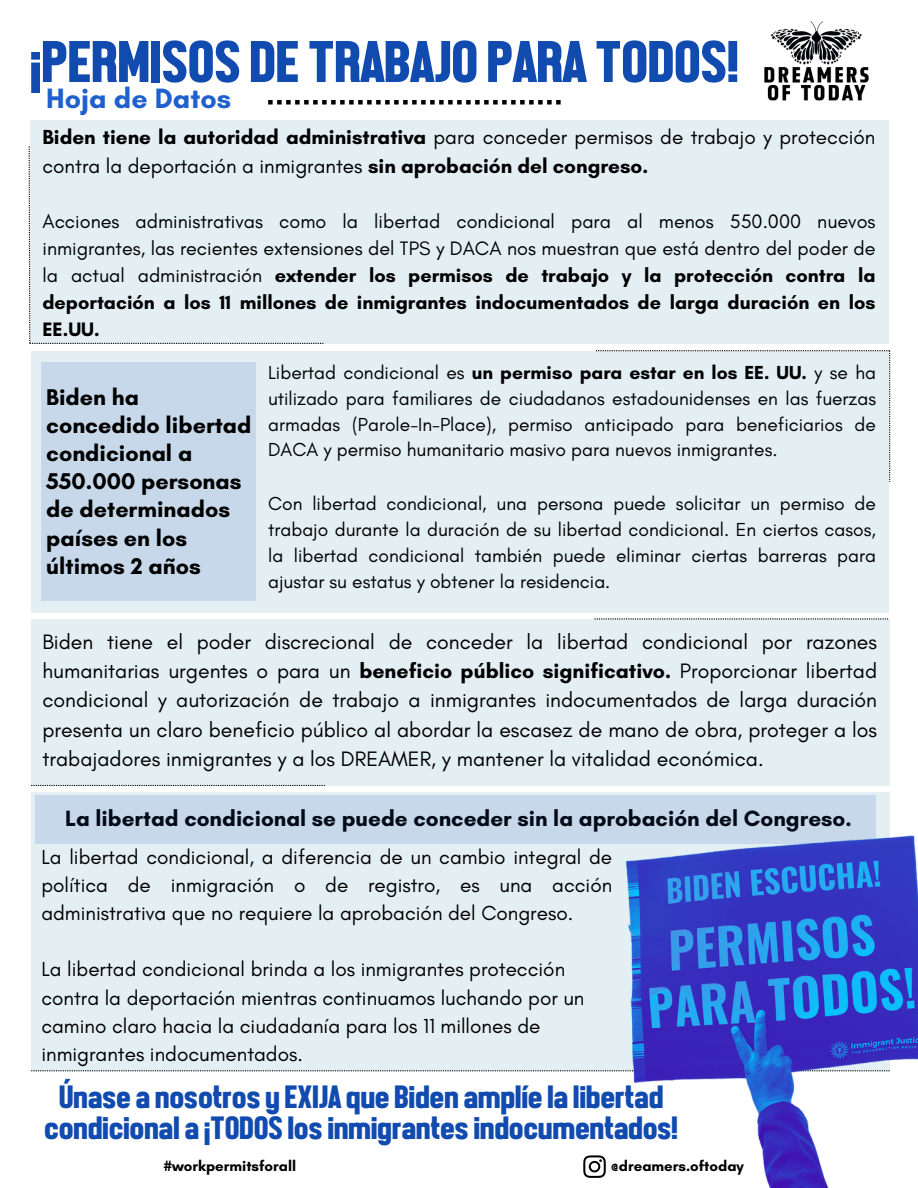
<style>
.page{position:relative;width:918px;height:1188px;background:#fff}
.page>*{position:absolute;margin:0;border:0;box-sizing:border-box;transform-origin:0 0}
.t1{font:60px "Front Page Neue";color:#114baf}
.t2{font:33px/31.5px "Front Page Neue";color:#114baf;text-align:center}
.t3{font:700 28.5px "Glacial Indifference";color:#1f60cf}
.t4{font:700 23.25px/28.2px "Glacial Indifference";color:#000}
.t5{font:700 22.5px "Glacial Indifference";color:#000}
.t6{font:21.3px/29.2px "Glacial Indifference";color:#000;text-align:justify}
.t7{font:20.7px/28.2px "Glacial Indifference";color:#000}
.t8{font:19.8px/27px "Glacial Indifference";color:#000;text-align:justify}
.t9{font:19.2px/25.8px "Glacial Indifference";color:#000;text-align:justify}
.t10{font:700 15px "Glacial Indifference";color:#000}
.s1{font-weight:700}
</style>
<div class="page">
<div style="left:30px;top:120px;width:858px;height:223px;background:#e3eff3"></div>
<div style="left:31px;top:619px;width:859px;height:167px;background:#e3eff3"></div>
<img style="left:764px;top:21px;width:105px;height:80px">
<div style="left:31px;top:351px;width:858px;height:262px;background:#e3eff3"></div>
<div style="left:31px;top:793px;width:859px;height:278px;background:#e3eff3"></div>
<div style="left:41px;top:363px;width:215px;height:238px;background:#c6d8e9"></div>
<div style="left:35px;top:795px;width:840px;height:48px;background:#c6d8e9"></div>
<svg style="left:268px;top:100px;width:293px;height:5px"></svg>
<svg style="left:29px;top:147px;width:294px;height:197px"></svg>
<svg style="left:596px;top:350px;width:294px;height:132px"></svg>
<svg style="left:31px;top:785px;width:294px;height:1px"></svg>
<svg style="left:31px;top:1070px;width:541px;height:1px"></svg>
<img style="left:572px;top:618px;width:346px;height:570px">
<svg style="left:583px;top:1155px;width:23px;height:23px"></svg>
<h1 class="t1" style="left:31px;top:32px;width:710px">¡PERMISOS DE TRABAJO PARA TODOS!</h1>
<h3 class="t3" style="left:46px;top:81px;width:186px">Hoja de Datos</h3>
<h6 class="t7" style="left:42px;top:123px;width:835px"><span class="s1">Biden tiene la autoridad administrativa</span> para conceder permisos de trabajo y protección contra la deportación a inmigrantes <span class="s1">sin aprobación del congreso.</span></h6>
<h6 class="t8" style="left:42px;top:207px;width:835px">Acciones administrativas como la libertad condicional para al menos 550.000 nuevos inmigrantes, las recientes extensiones del TPS y DACA nos muestran que está dentro del poder de la actual administración <span class="s1">extender los permisos de trabajo y la protección contra la deportación a los 11 millones de inmigrantes indocumentados de larga duración en los EE.UU.</span></h6>
<h4 class="t4" style="left:46px;top:383px;width:207px">Biden ha concedido libertad condicional a<br>550.000 personas de determinados países en los últimos 2 años</h4>
<h6 class="t9" style="left:268px;top:359px;width:609px">Libertad condicional es <span class="s1">un permiso para estar en los EE. UU.</span> y se ha utilizado para familiares de ciudadanos estadounidenses en las fuerzas armadas (Parole-In-Place), permiso anticipado para beneficiarios de DACA y permiso humanitario masivo para nuevos inmigrantes.</h6>
<h6 class="t9" style="left:268px;top:491px;width:609px">Con libertad condicional, una persona puede solicitar un permiso de trabajo durante la duración de su libertad condicional. En ciertos casos, la libertad condicional también puede eliminar ciertas barreras para ajustar su estatus y obtener la residencia.</h6>
<h4 class="t6" style="left:42px;top:627px;width:836px">Biden tiene el poder discrecional de conceder la libertad condicional por razones humanitarias urgentes o para un <span class="s1">beneficio público significativo.</span> Proporcionar libertad condicional y autorización de trabajo a inmigrantes indocumentados de larga duración presenta un claro beneficio público al abordar la escasez de mano de obra, proteger a los trabajadores inmigrantes y a los DREAMER, y mantener la vitalidad económica.</h4>
<p class="t5" style="left:65px;top:804px;width:788px">La libertad condicional se puede conceder sin la aprobación del Congreso.</p>
<p class="t7" style="left:41px;top:843px;width:572px;text-align:justify">La libertad condicional, a diferencia de un cambio integral de política de inmigración o de registro, es una acción administrativa que no requiere la aprobación del Congreso.</p>
<p class="t7" style="left:41px;top:955px;width:545px">La libertad condicional brinda a los inmigrantes protección contra la deportación mientras continuamos luchando por un camino claro hacia la ciudadanía para los 11 millones de inmigrantes indocumentados.</p>
<h5 class="t2" style="left:45px;top:1082px;width:635px">Únase a nosotros y EXIJA que Biden amplíe la libertad condicional a ¡TODOS los inmigrantes indocumentados!</h5>
<h6 class="t10" style="left:611px;top:1157px;width:135px">@dreamers.oftoday</h6>
<h2 class="t10" style="left:164px;top:1157px;width:134px">#workpermitsforall</h2>
</div>
